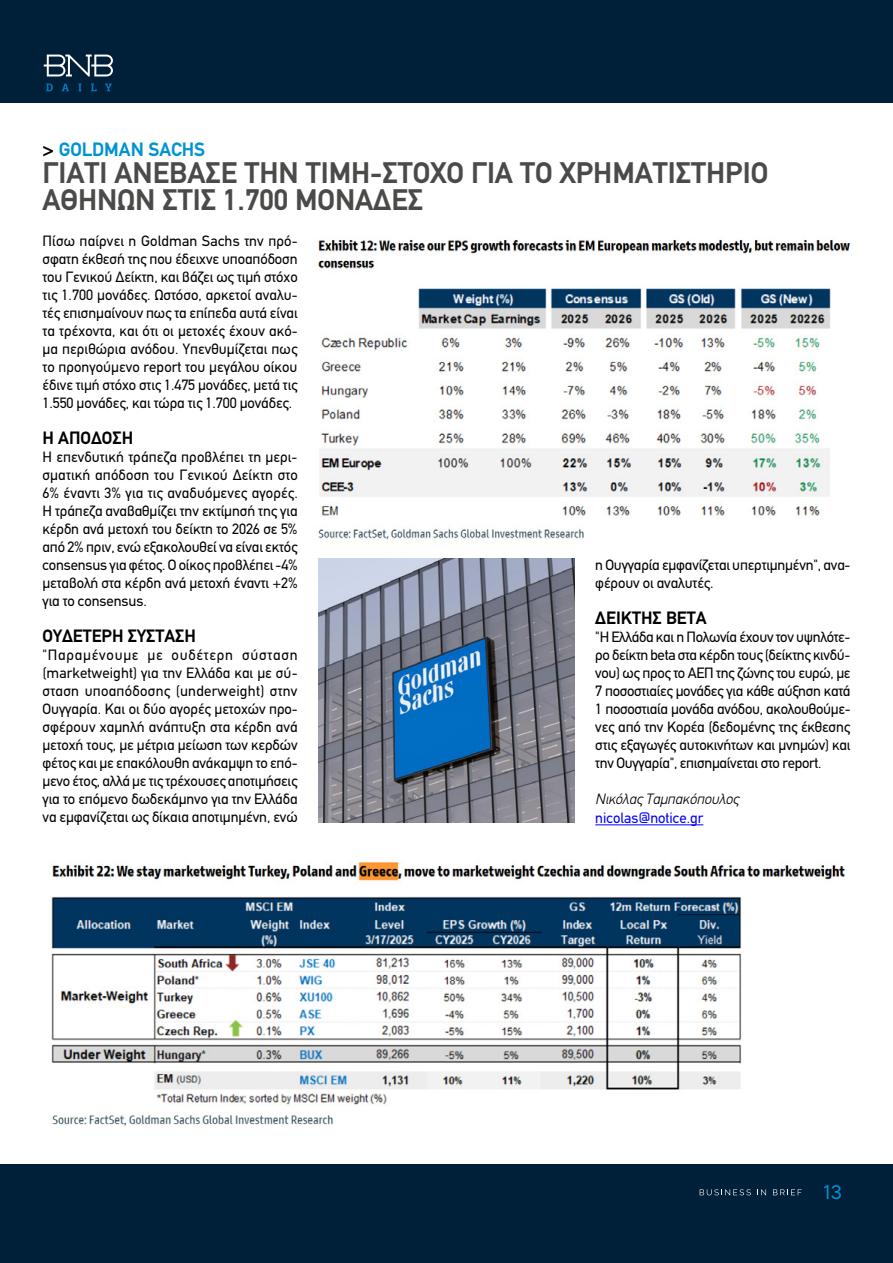
<style>
.page{position:relative;width:893px;height:1263px;background:#fff}
.page>*{position:absolute;margin:0;border:0;box-sizing:border-box;transform-origin:0 0}
.t1{font:700 30px/27px "PF Din Text";color:#4a4a49}
.t2{font:700 19.5px "PF Din Text";letter-spacing:-.005em;color:#0093d1}
.t3{font:19.5px "CF Asty Std";color:#0093d1}
.t4{font:700 18px "PF Din Text";color:#000}
.t5{font:15px/18px "PF Din Text";letter-spacing:-.005em;color:#000;text-align:justify}
.t6{font:italic 300 15px "PF Din Text";letter-spacing:-.005em;color:#000}
.t7{font:15px "PF Din Text";color:#00f}
.s1{color:#000}
</style>
<div class="page">
<div style="left:0;top:0;width:893px;height:102px;background:#001f38"></div>
<svg style="left:46px;top:84px;width:7px;height:7px"></svg>
<svg style="left:62px;top:84px;width:7px;height:7px"></svg>
<svg style="left:78px;top:84px;width:4px;height:7px"></svg>
<svg style="left:91px;top:84px;width:6px;height:7px"></svg>
<svg style="left:105px;top:84px;width:7px;height:7px"></svg>
<svg style="left:44px;top:55px;width:69px;height:21px"></svg>
<div style="left:0;top:1164px;width:893px;height:99px;background:#001f38"></div>
<svg style="left:700px;top:1189px;width:51px;height:6px"></svg>
<svg style="left:757px;top:1189px;width:9px;height:6px"></svg>
<svg style="left:773px;top:1189px;width:28px;height:6px"></svg>
<hr style="left:595px;top:824px;width:108px;height:1px;background:#00f">
<img style="left:51px;top:862px;width:794px;height:264px">
<img style="left:318px;top:238px;width:533px;height:302px">
<img style="left:319px;top:558px;width:255px;height:264px">
<h2 class="t2" style="left:43px;top:138px;width:164px"><span class="s1">&gt;</span> GOLDMAN SACHS</h2>
<h1 class="t1" style="left:43px;top:159px;width:727px">ΓΙΑΤΊ ΑΝΈΒΑΣΕ ΤΗΝ ΤΙΜΉ-ΣΤΌΧΟ ΓΙΑ ΤΟ ΧΡΗΜΑΤΙΣΤΉΡΙΟ<br>ΑΘΗΝΏΝ ΣΤΙΣ 1.700 ΜΟΝΆΔΕΣ</h1>
<p class="t5" style="left:43px;top:232px;width:257px">Πίσω παίρνει η Goldman Sachs την πρό&shy;σφατη έκθεσή της που έδειχνε υποαπόδοση του Γενικού Δείκτη, και βάζει ως τιμή στόχο τις 1.700 μονάδες. Ωστόσο, αρκετοί αναλυ&shy;τές επισημαίνουν πως τα επίπεδα αυτά είναι τα τρέχοντα, και ότι οι μετοχές έχουν ακό&shy;μα περιθώρια ανόδου. Υπενθυμίζεται πως το προηγούμενο report του μεγάλου οίκου έδινε τιμή στόχο στις 1.475 μονάδες, μετά τις 1.550 μονάδες, και τώρα τις 1.700 μονάδες.</p>
<p class="t4" style="left:43px;top:427px;width:92px">Η ΑΠΟΔΟΣΗ</p>
<p class="t5" style="left:43px;top:448px;width:257px">Η επενδυτική τράπεζα προβλέπει τη μερι&shy;σματική απόδοση του Γενικού Δείκτη στο 6% έναντι 3% για τις αναδυόμενες αγορές.<br>Η τράπεζα αναβαθμίζει την εκτίμησή της για κέρδη ανά μετοχή του δείκτη το 2026 σε 5% από 2% πριν, ενώ εξακολουθεί να είναι εκτός consensus για φέτος. Ο οίκος προβλέπει -4% μεταβολή στα κέρδη ανά μετοχή έναντι +2% για το consensus.</p>
<p class="t4" style="left:43px;top:625px;width:155px">ΟΥΔΕΤΕΡΗ ΣΥΣΤΑΣΗ</p>
<p class="t5" style="left:43px;top:646px;width:257px">"Παραμένουμε με ουδέτερη σύσταση (marketweight) για την Ελλάδα και με σύ&shy;σταση υποαπόδοσης (underweight) στην Ουγγαρία. Και οι δύο αγορές μετοχών προ&shy;σφέρουν χαμηλή ανάπτυξη στα κέρδη ανά μετοχή τους, με μέτρια μείωση των κερδών φέτος και με επακόλουθη ανάκαμψη το επό&shy;μενο έτος, αλλά με τις τρέχουσες αποτιμήσεις για το επόμενο δωδεκάμηνο για την Ελλάδα να εμφανίζεται ως δίκαια αποτιμημένη, ενώ</p>
<p class="t5" style="left:595px;top:556px;width:257px">η Ουγγαρία εμφανίζεται υπερτιμημένη", ανα&shy;φέρουν οι αναλυτές.</p>
<p class="t4" style="left:595px;top:607px;width:113px">ΔΕΙΚΤΗΣ BETA</p>
<p class="t5" style="left:595px;top:628px;width:257px">"Η Ελλάδα και η Πολωνία έχουν τον υψηλότε&shy;ρο δείκτη beta στα κέρδη τους (δείκτης κινδύ&shy;νου) ως προς το ΑΕΠ της ζώνης του ευρώ, με 7 ποσοστιαίες μονάδες για κάθε αύξηση κατά 1 ποσοστιαία μονάδα ανόδου, ακολουθούμε&shy;νες από την Κορέα (δεδομένης της έκθεσης στις εξαγωγές αυτοκινήτων και μνημών) και την Ουγγαρία", επισημαίνεται στο report.</p>
<p class="t6" style="left:595px;top:790px;width:145px">Νικόλας Ταμπακόπουλος</p>
<p class="t7" style="left:595px;top:809px;width:110px">nicolas@notice.gr</p>
<h2 class="t3" style="left:823px;top:1181px;width:20px">13</h2>
</div>
